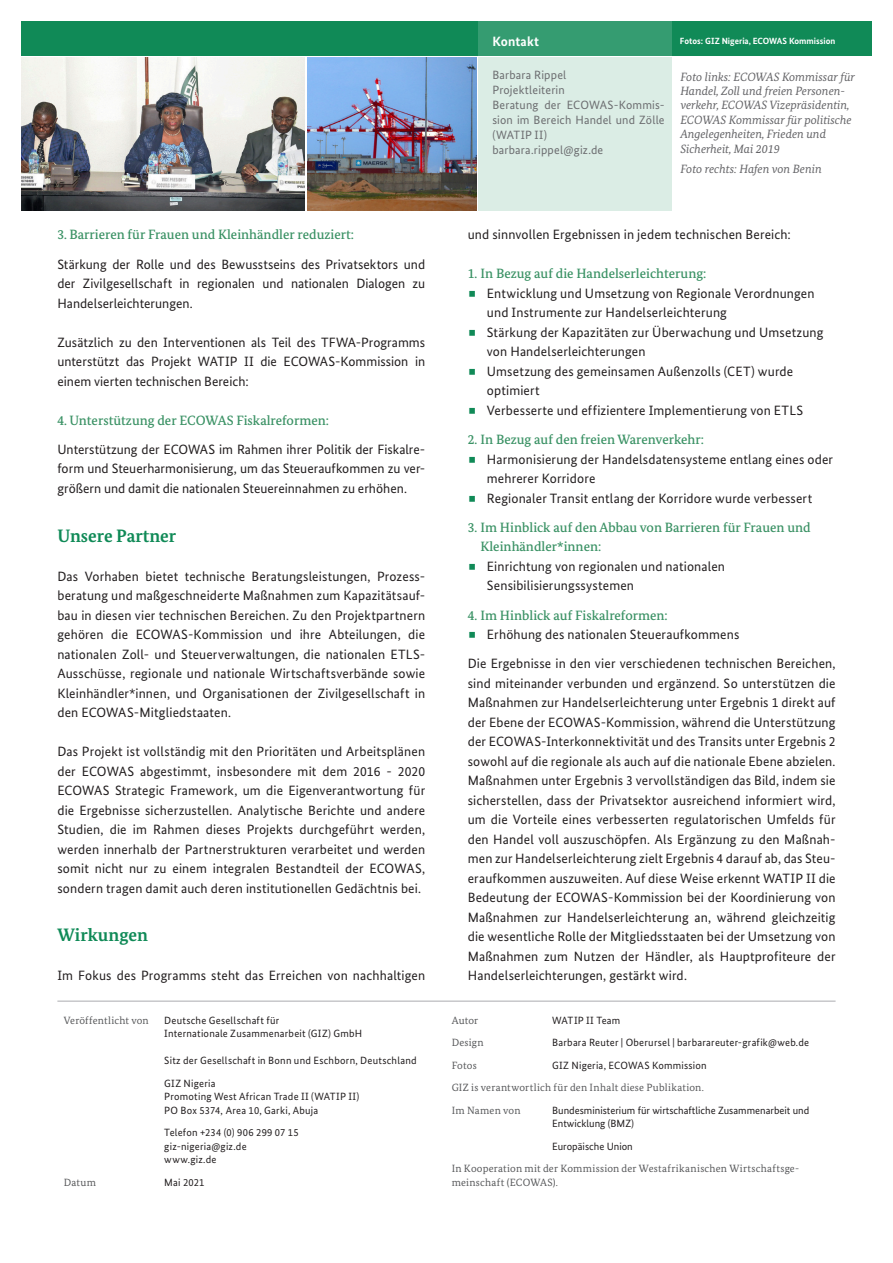
<style>
.page{position:relative;width:893px;height:1263px;background:#fff}
.page>*{position:absolute;margin:0;border:0;box-sizing:border-box;transform-origin:0 0}
.Headline_level_1{font:700 18px "Bundes Serif";color:#108a57}
.Paragraph{font:13.5px/19.5px "Bundes Sans";letter-spacing:.01em;color:#231f20;text-align:justify}
.Headline_level_3{font:500 13.5px/19.5px "Bundes Serif";color:#3b9265}
.Contact_person_title{font:700 13.5px "Bundes Sans";letter-spacing:.01em;color:#fff}
.Chart_photo_descript{font:italic 12px/14.4px "Bundes Serif";color:#636366}
.Contact_information{font:12px/15px "Bundes Sans";letter-spacing:.015em;color:#6c6d70;text-align:justify}
.Imprint{font:10.5px/13.5px "Bundes Sans";letter-spacing:.02em;color:#231f20}
.Imprint-2{font:10.5px/13.5px "Bundes Serif";letter-spacing:.02em;color:#57585a}
.Imprint-3{font:10.5px/13.5px "Bundes Sans";color:#231f20}
.Photo_credits{font:700 9px "Bundes Sans";color:#fff}
</style>
<div class="page">
<div style="left:21px;top:21px;width:851px;height:34px;background:#108a57"></div>
<div style="left:478px;top:21px;width:194px;height:34px;background:#359c71"></div>
<div style="left:478px;top:57px;width:194px;height:154px;background:#dbede5"></div>
<img style="left:307px;top:57px;width:169px;height:153px">
<hr style="left:57px;top:1001px;width:779px;height:1px;background:#aaabaf">
<img style="left:22px;top:57px;width:283px;height:153px">
<p class="Headline_level_3" style="left:57px;top:225px;width:298px">3. Barrieren für Frauen und Kleinhändler reduziert:</p>
<p class="Paragraph" style="left:57px;top:254px;width:369px">Stärkung der Rolle und des Bewusstseins des Privatsektors und der Zivilgesellschaft in regionalen und nationalen Dialogen zu Handelserleichterungen.</p>
<p class="Paragraph" style="left:57px;top:332px;width:369px">Zusätzlich zu den Interventionen als Teil des TFWA-Programms unterstützt das Projekt WATIP II die ECOWAS-Kommission in einem vierten technischen Bereich:</p>
<p class="Headline_level_3" style="left:57px;top:410px;width:273px">4. Unterstützung der ECOWAS Fiskalreformen:</p>
<p class="Paragraph" style="left:57px;top:439px;width:369px">Unterstützung der ECOWAS im Rahmen ihrer Politik der Fiskalre&shy;form und Steuerharmonisierung, um das Steueraufkommen zu ver&shy;größern und damit die nationalen Steuereinnahmen zu erhöhen.</p>
<p class="Headline_level_1" style="left:57px;top:524px;width:120px">Unsere Partner</p>
<p class="Paragraph" style="left:57px;top:566px;width:369px">Das Vorhaben bietet technische Beratungsleistungen, Prozess&shy;beratung und maßgeschneiderte Maßnahmen zum Kapazitätsauf&shy;bau in diesen vier technischen Bereichen. Zu den Projektpartnern gehören die ECOWAS-Kommission und ihre Abteilungen, die nationalen Zoll- und Steuerverwaltungen, die nationalen ETLS-Ausschüsse, regionale und nationale Wirtschaftsverbände sowie Kleinhändler*innen, und Organisationen der Zivilgesellschaft in den ECOWAS-Mitgliedstaaten.</p>
<p class="Paragraph" style="left:57px;top:741px;width:369px">Das Projekt ist vollständig mit den Prioritäten und Arbeitsplänen der ECOWAS abgestimmt, insbesondere mit dem 2016 - 2020<br>ECOWAS Strategic Framework, um die Eigenverantwortung für die Ergebnisse sicherzustellen. Analytische Berichte und andere Studien, die im Rahmen dieses Projekts durchgeführt werden, werden innerhalb der Partnerstrukturen verarbeitet und werden somit nicht nur zu einem integralen Bestandteil der ECOWAS, sondern tragen damit auch deren institutionellen Gedächtnis bei.</p>
<p class="Headline_level_1" style="left:57px;top:924px;width:92px">Wirkungen</p>
<p class="Paragraph" style="left:57px;top:966px;width:369px">Im Fokus des Programms steht das Erreichen von nachhaltigen</p>
<p class="Imprint-2" style="left:64px;top:1013px;width:87px">Veröffentlicht von</p>
<p class="Imprint" style="left:164px;top:1013px;width:199px">Deutsche Gesellschaft für<br>Internationale Zusammenarbeit (GIZ) GmbH</p>
<p class="Imprint" style="left:164px;top:1054px;width:254px">Sitz der Gesellschaft in Bonn und Eschborn, Deutschland</p>
<p class="Imprint" style="left:164px;top:1076px;width:197px">GIZ Nigeria<br>Promoting West African Trade II (WATIP II)<br>PO Box 5374, Area 10, Garki, Abuja</p>
<p class="Imprint" style="left:164px;top:1126px;width:136px">Telefon +234 (0) 906 299 07 15 giz-nigeria@giz.de www.giz.de</p>
<p class="Imprint-2" style="left:64px;top:1175px;width:34px">Datum</p>
<p class="Imprint" style="left:164px;top:1175px;width:42px">Mai 2021</p>
<p class="Contact_person_title" style="left:492px;top:33px;width:48px">Kontakt</p>
<p class="Photo_credits" style="left:680px;top:36px;width:157px">Fotos: GIZ Nigeria, ECOWAS Kommission</p>
<p class="Contact_information" style="left:492px;top:67px;width:76px">Barbara Rippel</p>
<p class="Contact_information" style="left:492px;top:82px;width:74px">Projektleiterin</p>
<p class="Contact_information" style="left:492px;top:97px;width:174px">Beratung der ECOWAS-Kommis&shy;sion im Bereich Handel und Zölle (WATIP II)</p>
<p class="Contact_information" style="left:492px;top:142px;width:112px">barbara.rippel@giz.de</p>
<p class="Chart_photo_descript" style="left:680px;top:69px;width:176px">Foto links: ECOWAS Kommissar für<br>Handel, Zoll und freien Personen&shy;verkehr, ECOWAS Vizepräsidentin,<br>ECOWAS Kommissar für politische<br>Angelegenheiten, Frieden und<br>Sicherheit, Mai 2019</p>
<p class="Chart_photo_descript" style="left:680px;top:162px;width:143px">Foto rechts: Hafen von Benin</p>
<p class="Paragraph" style="left:468px;top:225px;width:325px">und sinnvollen Ergebnissen in jedem technischen Bereich:</p>
<p class="Headline_level_3" style="left:468px;top:264px;width:240px">1. In Bezug auf die Handelserleichterung:</p>
<p class="Paragraph" style="left:487px;top:283px;width:329px">Entwicklung und Umsetzung von Regionale Verordnungen und Instrumente zur Handelserleichterung</p>
<p class="Paragraph" style="left:487px;top:322px;width:338px">Stärkung der Kapazitäten zur Überwachung und Umsetzung von Handelserleichterungen</p>
<p class="Paragraph" style="left:487px;top:361px;width:308px">Umsetzung des gemeinsamen Außenzolls (CET) wurde optimiert</p>
<p class="Paragraph" style="left:487px;top:400px;width:318px">Verbesserte und effizientere Implementierung von ETLS</p>
<p class="Headline_level_3" style="left:468px;top:429px;width:238px">2. In Bezug auf den freien Warenverkehr:</p>
<p class="Paragraph" style="left:487px;top:449px;width:348px">Harmonisierung der Handelsdatensysteme entlang eines oder mehrerer Korridore</p>
<p class="Paragraph" style="left:487px;top:488px;width:327px">Regionaler Transit entlang der Korridore wurde verbessert</p>
<p class="Headline_level_3" style="left:480px;top:517px;width:332px;text-indent:-13px">3. Im Hinblick auf den Abbau von Barrieren für Frauen und<br>Kleinhändler*innen:</p>
<p class="Paragraph" style="left:487px;top:556px;width:240px">Einrichtung von regionalen und nationalen<br>Sensibilisierungssystemen</p>
<p class="Headline_level_3" style="left:468px;top:605px;width:202px">4. Im Hinblick auf Fiskalreformen:</p>
<p class="Paragraph" style="left:487px;top:624px;width:254px">Erhöhung des nationalen Steueraufkommens</p>
<p class="Paragraph" style="left:468px;top:654px;width:369px">Die Ergebnisse in den vier verschiedenen technischen Bereichen, sind miteinander verbunden und ergänzend. So unterstützen die Maßnahmen zur Handelserleichterung unter Ergebnis 1 direkt auf der Ebene der ECOWAS-Kommission, während die Unterstützung der ECOWAS-Interkonnektivität und des Transits unter Ergebnis 2 sowohl auf die regionale als auch auf die nationale Ebene abzielen.<br>Maßnahmen unter Ergebnis 3 vervollständigen das Bild, indem sie sicherstellen, dass der Privatsektor ausreichend informiert wird, um die Vorteile eines verbesserten regulatorischen Umfelds für den Handel voll auszuschöpfen. Als Ergänzung zu den Maßnah&shy;men zur Handelserleichterung zielt Ergebnis 4 darauf ab, das Steu&shy;eraufkommen auszuweiten. Auf diese Weise erkennt WATIP II die Bedeutung der ECOWAS-Kommission bei der Koordinierung von Maßnahmen zur Handelserleichterung an, während gleichzeitig die wesentliche Rolle der Mitgliedsstaaten bei der Umsetzung von Maßnahmen zum Nutzen der Händler, als Hauptprofiteure der Handelserleichterungen, gestärkt wird.</p>
<p class="Imprint-2" style="left:452px;top:1013px;width:28px">Autor</p>
<p class="Imprint" style="left:552px;top:1013px;width:70px">WATIP II Team</p>
<p class="Imprint-2" style="left:452px;top:1036px;width:34px">Design</p>
<p class="Imprint" style="left:552px;top:1036px;width:258px">Barbara Reuter | Oberursel | barbarareuter-grafik@web.de</p>
<p class="Imprint-2" style="left:452px;top:1058px;width:27px">Fotos</p>
<p class="Imprint" style="left:552px;top:1058px;width:156px">GIZ Nigeria, ECOWAS Kommission</p>
<p class="Imprint-2" style="left:452px;top:1081px;width:254px">GIZ is verantwortlich für den Inhalt diese Publikation.</p>
<p class="Imprint-2" style="left:452px;top:1103px;width:70px">Im Namen von</p>
<p class="Imprint-3" style="left:552px;top:1103px;width:259px">Bundesministerium für wirtschaftliche Zusammenarbeit und<br>Entwicklung (BMZ)</p>
<p class="Imprint-3" style="left:552px;top:1139px;width:82px">Europäische Union</p>
<p class="Imprint-2" style="left:452px;top:1162px;width:349px">In Kooperation mit der Kommission der Westafrikanischen Wirtschaftsge&shy;meinschaft (ECOWAS).</p>
</div>
